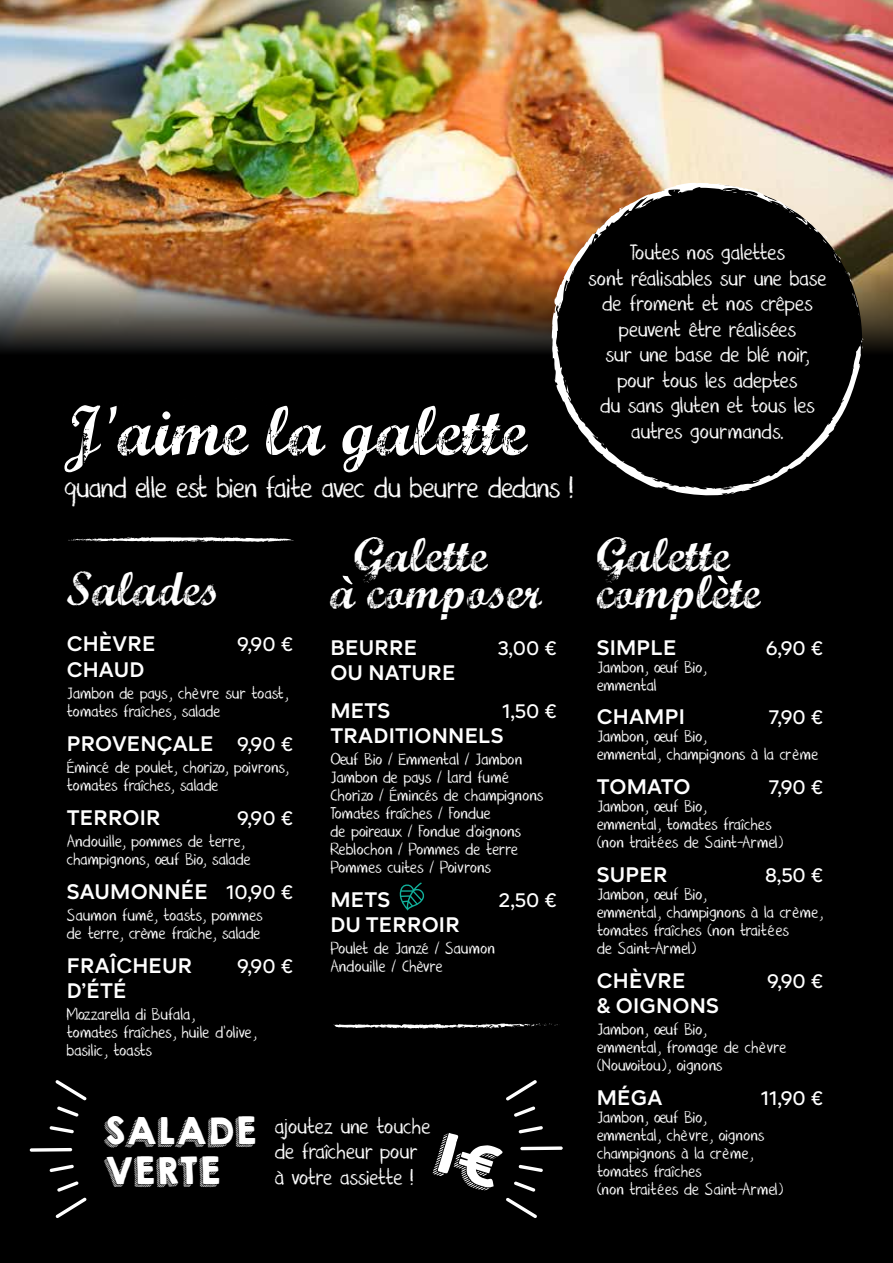
<style>
.page{position:relative;width:893px;height:1263px;background:#000}
.page>*{position:absolute;margin:0;border:0;box-sizing:border-box;transform-origin:0 0}
.t1{font:70.5px "Marcelle Script";color:#fff}
.t2{font:48px/37.5px "Marcelle Script";color:#fff}
.t3{font:34.5px "DK Nouveau Crayon";letter-spacing:-.05em;color:#fff}
.t4{font:33.45px/40.2px "KGHAPPY";color:#fff}
.t5{font:25.5px/25.5px "DK Nouveau Crayon";letter-spacing:-.03em;color:#fff;text-align:center}
.t6{font:600 21px/38px "BR Candor";letter-spacing:.01em;color:#fff}
.t7{font:19.5px/18px "DK Nouveau Crayon";letter-spacing:-.025em;color:#fff}
.t8{font:500 19.5px "BR Candor";color:#fff}
.s1{font-weight:500;font-size:19.5px}
</style>
<div class="page">
<img style="left:0;top:0;width:893px;height:352px">
<svg style="left:68px;top:537px;width:226px;height:5px"></svg>
<svg style="left:552px;top:183px;width:309px;height:313px"></svg>
<svg style="left:557px;top:307px;width:3px;height:8px"></svg>
<svg style="left:763px;top:195px;width:78px;height:68px"></svg>
<svg style="left:717px;top:183px;width:22px;height:10px"></svg>
<svg style="left:674px;top:190px;width:6px;height:4px"></svg>
<svg style="left:619px;top:207px;width:11px;height:9px"></svg>
<svg style="left:861px;top:337px;width:2px;height:12px"></svg>
<svg style="left:578px;top:415px;width:4px;height:4px"></svg>
<svg style="left:601px;top:441px;width:3px;height:5px"></svg>
<svg style="left:333px;top:1023px;width:225px;height:6px"></svg>
<svg style="left:343px;top:576px;width:10px;height:8px"></svg>
<svg style="left:718px;top:576px;width:10px;height:8px"></svg>
<svg style="left:50px;top:1126px;width:24px;height:7px"></svg>
<svg style="left:57px;top:1106px;width:21px;height:11px"></svg>
<svg style="left:55px;top:1080px;width:31px;height:20px"></svg>
<svg style="left:50px;top:1165px;width:24px;height:7px"></svg>
<svg style="left:56px;top:1198px;width:30px;height:20px"></svg>
<svg style="left:30px;top:1148px;width:42px;height:4px"></svg>
<svg style="left:57px;top:1181px;width:21px;height:11px"></svg>
<svg style="left:506px;top:1080px;width:31px;height:20px"></svg>
<svg style="left:520px;top:1146px;width:43px;height:4px"></svg>
<svg style="left:514px;top:1106px;width:21px;height:11px"></svg>
<svg style="left:399px;top:882px;width:26px;height:29px"></svg>
<svg style="left:506px;top:1126px;width:37px;height:92px"></svg>
<h1 class="t1" style="left:64px;top:381px;width:464px">J'aime la galette</h1>
<h3 class="t3" style="left:64px;top:470px;width:511px">quand elle est bien faite avec du beurre dedans !</h3>
<h2 class="t2" style="left:67px;top:568px;width:155px">Salades</h2>
<p class="t6" style="left:67px;top:625px;width:90px">CHÈVRE</p>
<p class="t8" style="left:237px;top:633px;width:58px">9,90 €</p>
<p class="t6" style="left:67px;top:650px;width:79px">CHAUD</p>
<p class="t7" style="left:67px;top:684px;width:224px">Jambon de pays, chèvre sur toast, tomates fraîches, salade</p>
<p class="t6" style="left:67px;top:724px;width:228px">PROVENÇALE <span class="s1">9,90 €</span></p>
<p class="t7" style="left:67px;top:759px;width:224px">Émincé de poulet, chorizo, poivrons, tomates fraîches, salade</p>
<p class="t6" style="left:67px;top:798px;width:96px">TERROIR</p>
<p class="t8" style="left:237px;top:806px;width:58px">9,90 €</p>
<p class="t7" style="left:67px;top:832px;width:186px">Andouille, pommes de terre, champignons, oeuf Bio, salade</p>
<p class="t6" style="left:67px;top:872px;width:228px">SAUMONNÉE <span class="s1">10,90 €</span></p>
<p class="t7" style="left:67px;top:906px;width:198px">Saumon fumé, toasts, pommes de terre, crème fraîche, salade</p>
<p class="t6" style="left:67px;top:946px;width:127px">FRAÎCHEUR</p>
<p class="t8" style="left:237px;top:954px;width:58px">9,90 €</p>
<p class="t6" style="left:67px;top:971px;width:61px">D’ÉTÉ</p>
<p class="t7" style="left:67px;top:1006px;width:192px">Mozzarella di Bufala,<br>tomates fraîches, huile d’olive, basilic, toasts</p>
<h2 class="t2" style="left:330px;top:533px;width:213px;text-indent:24px">Galette<br>a composer</h2>
<p class="t6" style="left:330px;top:628px;width:88px">BEURRE</p>
<p class="t8" style="left:498px;top:636px;width:60px">3,00 €</p>
<p class="t6" style="left:330px;top:653px;width:126px">OU NATURE<br>METS</p>
<p class="t8" style="left:502px;top:699px;width:56px">1,50 €</p>
<p class="t6" style="left:330px;top:717px;width:175px">TRADITIONNELS</p>
<p class="t7" style="left:330px;top:751px;width:215px">Oeuf Bio / Emmental / Jambon<br>Jambon de pays / Lard fumé<br>Chorizo / Émincés de champignons<br>Tomates fraîches / Fondue<br>de poireaux / Fondue d’oignons<br>Reblochon / Pommes de terre<br>Pommes cuites / Poivrons</p>
<p class="t6" style="left:330px;top:881px;width:61px">METS</p>
<p class="t8" style="left:499px;top:888px;width:60px">2,50 €</p>
<p class="t6" style="left:330px;top:906px;width:131px">DU TERROIR</p>
<p class="t7" style="left:330px;top:940px;width:166px">Poulet de Janzé / Saumon<br>Andouille / Chèvre</p>
<h3 class="t4" style="left:103px;top:1111px;width:155px">SALADE<br>VERTE</h3>
<h3 class="t5" style="left:274px;top:1114px;width:158px;text-align:left">ajoutez une touche de fraîcheur pour à votre assiette !</h3>
<h3 class="t5" style="left:588px;top:240px;width:241px">Toutes nos galettes<br>sont réalisables sur une base de froment et nos crêpes peuvent être réalisées<br>sur une base de blé noir, pour tous les adeptes<br>du sans gluten et tous les autres gourmands.</h3>
<h2 class="t2" style="left:597px;top:533px;width:165px">Galette complète</h2>
<p class="t6" style="left:597px;top:628px;width:81px">SIMPLE</p>
<p class="t8" style="left:766px;top:636px;width:59px">6,90 €</p>
<p class="t7" style="left:597px;top:658px;width:112px">Jambon, oeuf Bio, emmental</p>
<p class="t6" style="left:597px;top:698px;width:90px">CHAMPI</p>
<p class="t8" style="left:769px;top:706px;width:56px">7,90 €</p>
<p class="t7" style="left:597px;top:728px;width:224px">Jambon, oeuf Bio,<br>emmental, champignons à la crème</p>
<p class="t6" style="left:597px;top:768px;width:95px">TOMATO</p>
<p class="t8" style="left:769px;top:775px;width:56px">7,90 €</p>
<p class="t7" style="left:597px;top:798px;width:188px">Jambon, oeuf Bio,<br>emmental, tomates fraîches (non traitées de Saint-Armel)</p>
<p class="t6" style="left:597px;top:855px;width:72px">SUPER</p>
<p class="t8" style="left:765px;top:863px;width:60px">8,50 €</p>
<p class="t7" style="left:597px;top:885px;width:228px">Jambon, oeuf Bio,<br>emmental, champignons à la crème, tomates fraîches (non traitées<br>de Saint-Armel)</p>
<p class="t6" style="left:597px;top:961px;width:90px">CHÈVRE</p>
<p class="t8" style="left:767px;top:969px;width:58px">9,90 €</p>
<p class="t6" style="left:597px;top:986px;width:124px">&amp; OIGNONS</p>
<p class="t7" style="left:597px;top:1020px;width:192px">Jambon, oeuf Bio,<br>emmental, fromage de chèvre (Nouvoitou), oignons</p>
<p class="t6" style="left:597px;top:1078px;width:67px">MÉGA</p>
<p class="t8" style="left:761px;top:1086px;width:64px">11,90 €</p>
<p class="t7" style="left:597px;top:1108px;width:188px">Jambon, oeuf Bio,<br>emmental, chèvre, oignons champignons à la crème, tomates fraîches<br>(non traitées de Saint-Armel)</p>
</div>
